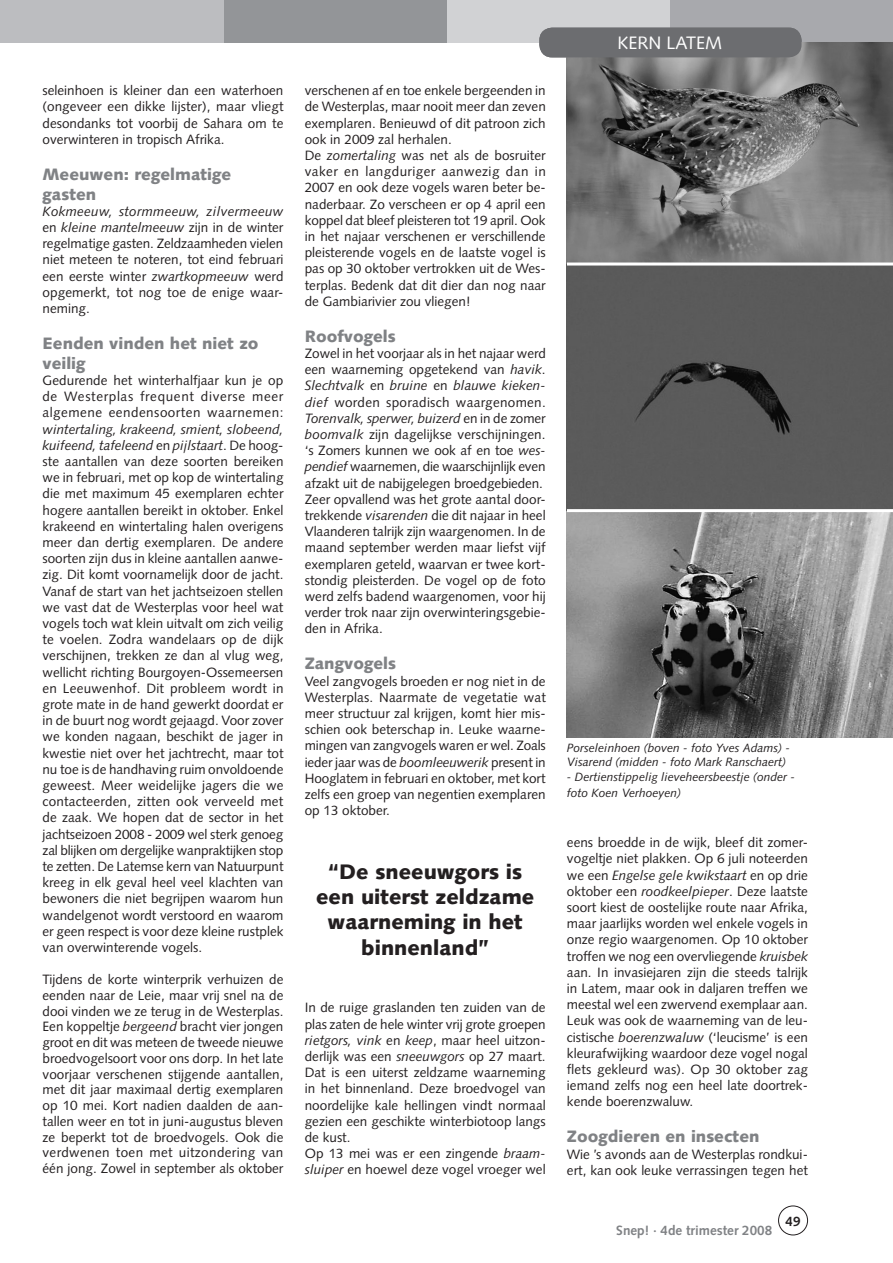
<style>
.page{position:relative;width:893px;height:1263px;background:#fff}
.page>*{position:absolute;margin:0;border:0;box-sizing:border-box;transform-origin:0 0}
.Hoofdtekst{font:900 21px/25.2px "Syntax";color:#231f20;text-align:center}
.t1{font:18px "Syntax";color:#fff}
.Hoofdtekst-2{font:900 16.5px/19.8px "Syntax";color:#808285}
.Hoofdtekst-3{font:13.5px/16.2px "Syntax";color:#231f20;text-align:justify}
.t2{font:700 13.5px "Syntax";color:#808285}
.t3{font:700 13.5px "Syntax";color:#231f20}
.Hoofdtekst-4{font:italic 12px/14.4px "Syntax";color:#231f20}
.s1{font-style:italic}
</style>
<div class="page">
<div style="left:446px;top:0;width:224px;height:43px;background:#d1d2d4"></div>
<div style="left:223px;top:0;width:223px;height:43px;background:#939598"></div>
<div style="left:670px;top:0;width:223px;height:43px;background:#a8a9ad"></div>
<div style="left:0;top:0;width:223px;height:43px;background:#bcbdc0"></div>
<div style="left:778px;top:1205px;width:30px;height:30px;border:1px solid #231f20;border-radius:50%"></div>
<img style="left:567px;top:43px;width:326px;height:695px">
<hr style="left:567px;top:262px;width:326px;height:3px;background:#fff">
<hr style="left:567px;top:509px;width:326px;height:3px;background:#fff">
<div style="left:539px;top:28px;width:262px;height:29px;background:#6c6d70;border-radius:13px"></div>
<p class="Hoofdtekst-3" style="left:43px;top:82px;width:243px">seleinhoen is kleiner dan een waterhoen (ongeveer een dikke lijster), maar vliegt desondanks tot voorbij de Sahara om te overwinteren in tropisch Afrika.</p>
<p class="Hoofdtekst-2" style="left:43px;top:164px;width:190px">Meeuwen: regelmatige</p>
<p class="Hoofdtekst-2" style="left:43px;top:184px;width:55px">gasten</p>
<p class="Hoofdtekst-3" style="left:43px;top:203px;width:242px"><span class="s1">Kokmeeuw, stormmeeuw, zilvermeeuw </span>en <span class="s1">kleine mantelmeeuw</span> zijn in de winter regelmatige gasten. Zeldzaamheden vielen niet meteen te noteren, tot eind februari een eerste winter <span class="s1">zwartkopmeeuw</span> werd opgemerkt, tot nog toe de enige waar&shy;neming.</p>
<p class="Hoofdtekst-2" style="left:43px;top:333px;width:218px">Eenden vinden het niet zo veilig</p>
<p class="Hoofdtekst-3" style="left:43px;top:372px;width:243px">Gedurende het winterhalfjaar kun je op de Westerplas frequent diverse meer algemene eendensoorten waarnemen: <span class="s1">wintertaling, krakeend, smient, slobeend, kuifeend, tafeleend</span> en <span class="s1">pijlstaart</span>. De hoog&shy;ste aantallen van deze soorten bereiken we in februari, met op kop de wintertaling die met maximum 45 exemplaren echter hogere aantallen bereikt in oktober. Enkel krakeend en wintertaling halen overigens meer dan dertig exemplaren. De andere soorten zijn dus in kleine aantallen aanwe&shy;zig. Dit komt voornamelijk door de jacht.<br>Vanaf de start van het jachtseizoen stellen we vast dat de Westerplas voor heel wat vogels toch wat klein uitvalt om zich veilig te voelen. Zodra wandelaars op de dijk verschijnen, trekken ze dan al vlug weg, wellicht richting Bourgoyen-Ossemeersen en Leeuwenhof. Dit probleem wordt in grote mate in de hand gewerkt doordat er in de buurt nog wordt gejaagd. Voor zover we konden nagaan, beschikt de jager in kwestie niet over het jachtrecht, maar tot nu toe is de handhaving ruim onvoldoende geweest. Meer weidelijke jagers die we contacteerden, zitten ook verveeld met de zaak. We hopen dat de sector in het jachtseizoen 2008 - 2009 wel sterk genoeg zal blijken om dergelijke wanpraktijken stop te zetten. De Latemse kern van Natuurpunt kreeg in elk geval heel veel klachten van bewoners die niet begrijpen waarom hun wandelgenot wordt verstoord en waarom er geen respect is voor deze kleine rustplek van overwinterende vogels.</p>
<p class="Hoofdtekst-3" style="left:43px;top:971px;width:243px;line-height:15.8px">Tijdens de korte winterprik verhuizen de eenden naar de Leie, maar vrij snel na de dooi vinden we ze terug in de Westerplas.<br>Een koppeltje <span class="s1">bergeend</span> bracht vier jongen groot en dit was meteen de tweede nieuwe broedvogelsoort voor ons dorp. In het late voorjaar verschenen stijgende aantallen, met dit jaar maximaal dertig exemplaren op 10 mei. Kort nadien daalden de aan&shy;tallen weer en tot in juni-augustus bleven ze beperkt tot de broedvogels. Ook die verdwenen toen met uitzondering van één jong. Zowel in september als oktober</p>
<p class="Hoofdtekst-3" style="left:305px;top:82px;width:243px">verschenen af en toe enkele bergeenden in de Westerplas, maar nooit meer dan zeven exemplaren. Benieuwd of dit patroon zich ook in 2009 zal herhalen.</p>
<p class="Hoofdtekst-3" style="left:305px;top:147px;width:243px">De <span class="s1">zomertaling</span> was net als de bosruiter vaker en langduriger aanwezig dan in 2007 en ook deze vogels waren beter be&shy;naderbaar. Zo verscheen er op 4 april een koppel dat bleef pleisteren tot 19 april. Ook in het najaar verschenen er verschillende pleisterende vogels en de laatste vogel is pas op 30 oktober vertrokken uit de Wes&shy;terplas. Bedenk dat dit dier dan nog naar de Gambiarivier zou vliegen!</p>
<p class="Hoofdtekst-2" style="left:305px;top:326px;width:93px">Roofvogels</p>
<p class="Hoofdtekst-3" style="left:305px;top:345px;width:243px">Zowel in het voorjaar als in het najaar werd een waarneming opgetekend van <span class="s1">havik</span>.<br><span class="s1">Slechtvalk</span> en <span class="s1">bruine</span> en <span class="s1">blauwe kieken&shy;dief</span> worden sporadisch waargenomen.<br><span class="s1">Torenvalk, sperwer, buizerd</span> en in de zomer <span class="s1">boomvalk</span> zijn dagelijkse verschijningen.</p>
<p class="Hoofdtekst-3" style="left:305px;top:442px;width:242px">‘s Zomers kunnen we ook af en toe <span class="s1">wes&shy;pendief</span> waarnemen, die waarschijnlijk even afzakt uit de nabijgelegen broedgebieden.</p>
<p class="Hoofdtekst-3" style="left:305px;top:491px;width:242px">Zeer opvallend was het grote aantal door&shy;trekkende <span class="s1">visarenden</span> die dit najaar in heel Vlaanderen talrijk zijn waargenomen. In de maand september werden maar liefst vijf exemplaren geteld, waarvan er twee kort&shy;stondig pleisterden. De vogel op de foto werd zelfs badend waargenomen, voor hij verder trok naar zijn overwinteringsgebie&shy;den in Afrika.</p>
<p class="Hoofdtekst-2" style="left:305px;top:654px;width:93px">Zangvogels</p>
<p class="Hoofdtekst-3" style="left:305px;top:673px;width:243px">Veel zangvogels broeden er nog niet in de Westerplas. Naarmate de vegetatie wat meer structuur zal krijgen, komt hier mis&shy;schien ook beterschap in. Leuke waarne&shy;mingen van zangvogels waren er wel. Zoals ieder jaar was de <span class="s1">boomleeuwerik</span> present in Hooglatem in februari en oktober, met kort zelfs een groep van negentien exemplaren op 13 oktober.</p>
<p class="Hoofdtekst" style="left:328px;top:859px;width:196px">“De sneeuwgors is</p>
<p class="Hoofdtekst" style="left:316px;top:884px;width:220px">een uiterst zeldzame</p>
<p class="Hoofdtekst" style="left:328px;top:909px;width:197px">waarneming in het binnenland”</p>
<p class="Hoofdtekst-3" style="left:305px;top:1000px;width:243px">In de ruige graslanden ten zuiden van de plas zaten de hele winter vrij grote groepen <span class="s1">rietgors, vink</span> en <span class="s1">keep</span>, maar heel uitzon&shy;derlijk was een <span class="s1">sneeuwgors</span> op 27 maart.<br>Dat is een uiterst zeldzame waarneming in het binnenland. Deze broedvogel van noordelijke kale hellingen vindt normaal gezien een geschikte winterbiotoop langs de kust.</p>
<p class="Hoofdtekst-3" style="left:305px;top:1145px;width:242px">Op 13 mei was er een zingende <span class="s1">braam&shy;sluiper</span> en hoewel deze vogel vroeger wel</p>
<p class="t1" style="left:587px;top:32px;width:166px">XXXXXXXXXXXXXXX</p>
<p class="t1" style="left:618px;top:32px;width:106px">KERN LATEM</p>
<p class="Hoofdtekst-4" style="left:567px;top:740px;width:225px">Porseleinhoen (boven - foto Yves Adams) -<br>Visarend (midden - foto Mark Ranschaert)</p>
<p class="Hoofdtekst-4" style="left:567px;top:768px;width:230px;line-height:16.2px">- Dertienstippelig lieveheersbeestje (onder - foto Koen Verhoeyen)</p>
<p class="Hoofdtekst-3" style="left:567px;top:834px;width:243px">eens broedde in de wijk, bleef dit zomer&shy;vogeltje niet plakken. Op 6 juli noteerden we een <span class="s1">Engelse gele kwikstaart</span> en op drie oktober een <span class="s1">roodkeelpieper</span>. Deze laatste soort kiest de oostelijke route naar Afrika, maar jaarlijks worden wel enkele vogels in onze regio waargenomen. Op 10 oktober troffen we nog een overvliegende <span class="s1">kruisbek </span>aan. In invasiejaren zijn die steeds talrijk in Latem, maar ook in daljaren treffen we meestal wel een zwervend exemplaar aan.<br>Leuk was ook de waarneming van de leu&shy;cistische <span class="s1">boerenzwaluw</span> (‘leucisme’ is een kleurafwijking waardoor deze vogel nogal flets gekleurd was). Op 30 oktober zag iemand zelfs nog een heel late doortrek&shy;kende boerenzwaluw.</p>
<p class="Hoofdtekst-2" style="left:567px;top:1127px;width:194px">Zoogdieren en insecten</p>
<p class="Hoofdtekst-3" style="left:567px;top:1146px;width:242px">Wie ’s avonds aan de Westerplas rondkui&shy;ert, kan ook leuke verrassingen tegen het</p>
<p class="t2" style="left:616px;top:1223px;width:158px">Snep! · 4de trimester 2008</p>
<p class="t3" style="left:785px;top:1213px;width:17px">49</p>
</div>
